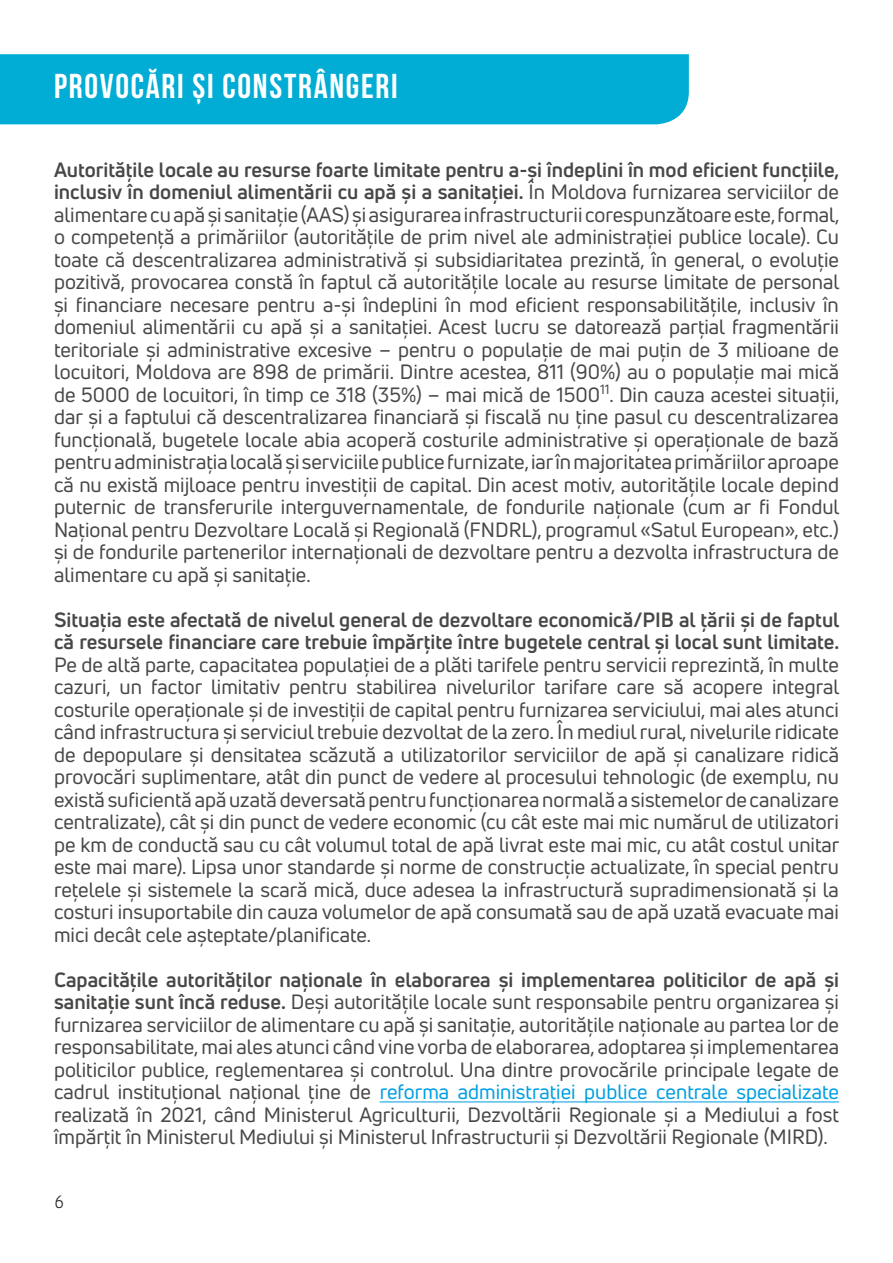
<style>
.page{position:relative;width:893px;height:1263px;background:#fff}
.page>*{position:absolute;margin:0;border:0;box-sizing:border-box;transform-origin:0 0}
.t1{font:700 34.5px "Bebas Neue";letter-spacing:.05em;color:#fff}
.t2{font:20.25px/22.5px "Uni Neue";color:#474746;text-align:justify}
.t3{font:700 20.25px/22.5px "Uni Neue";color:#474746}
.t4{font:300 18px "Kohinoor Devanagari";color:#241f21}
.s1{font-weight:700}
.s2{color:#009fe3}
</style>
<div class="page">
<hr style="left:380px;top:1101px;width:459px;height:1px;background:#009fe3">
<div style="left:0;top:54px;width:689px;height:70px;background:#02add5"></div>
<h1 class="t1" style="left:54px;top:67px;width:345px">PROVOCĂRI ȘI CONSTRÂNGERI</h1>
<p class="t2" style="left:54px;top:158px;width:787px"><span class="s1">Autoritățile locale au resurse foarte limitate pentru a-și îndeplini în mod eficient funcțiile, inclusiv în domeniul alimentării cu apă și a sanitației.</span> În Moldova furnizarea serviciilor de alimentare cu apă și sanitație (AAS) și asigurarea infrastructurii corespunzătoare este, formal, o competență a primăriilor (autoritățile de prim nivel ale administrației publice locale). Cu toate că descentralizarea administrativă și subsidiaritatea prezintă, în general, o evoluție pozitivă, provocarea constă în faptul că autoritățile locale au resurse limitate de personal și financiare necesare pentru a-și îndeplini în mod eficient responsabilitățile, inclusiv în domeniul alimentării cu apă și a sanitației. Acest lucru se datorează parțial fragmentării teritoriale și administrative excesive – pentru o populație de mai puțin de 3 milioane de locuitori, Moldova are 898 de primării. Dintre acestea, 811 (90%) au o populație mai mică de 5000 de locuitori, în timp ce 318 (35%) – mai mică de 1500<sup>11</sup>. Din cauza acestei situații, dar și a faptului că descentralizarea financiară și fiscală nu ține pasul cu descentralizarea funcțională, bugetele locale abia acoperă costurile administrative și operaționale de bază pentru administrația locală și serviciile publice furnizate, iar în majoritatea primăriilor aproape că nu există mijloace pentru investiții de capital. Din acest motiv, autoritățile locale depind puternic de transferurile interguvernamentale, de fondurile naționale (cum ar fi Fondul Național pentru Dezvoltare Locală și Regională (FNDRL), programul «Satul European», etc.) și de fondurile partenerilor internaționali de dezvoltare pentru a dezvolta infrastructura de alimentare cu apă și sanitație.</p>
<p class="t3" style="left:54px;top:608px;width:787px">Situația este afectată de nivelul general de dezvoltare economică/PIB al țării și de faptul că resursele financiare care trebuie împărțite între bugetele central și local sunt limitate.</p>
<p class="t2" style="left:54px;top:653px;width:787px">Pe de altă parte, capacitatea populației de a plăti tarifele pentru servicii reprezintă, în multe cazuri, un factor limitativ pentru stabilirea nivelurilor tarifare care să acopere integral costurile operaționale și de investiții de capital pentru furnizarea serviciului, mai ales atunci când infrastructura și serviciul trebuie dezvoltat de la zero. În mediul rural, nivelurile ridicate de depopulare și densitatea scăzută a utilizatorilor serviciilor de apă și canalizare ridică provocări suplimentare, atât din punct de vedere al procesului tehnologic (de exemplu, nu există suficientă apă uzată deversată pentru funcționarea normală a sistemelor de canalizare centralizate), cât și din punct de vedere economic (cu cât este mai mic numărul de utilizatori pe km de conductă sau cu cât volumul total de apă livrat este mai mic, cu atât costul unitar este mai mare). Lipsa unor standarde și norme de construcție actualizate, în special pentru rețelele și sistemele la scară mică, duce adesea la infrastructură supradimensionată și la costuri insuportabile din cauza volumelor de apă consumată sau de apă uzată evacuate mai mici decât cele așteptate/planificate.</p>
<p class="t2" style="left:54px;top:968px;width:786px"><span class="s1">Capacitățile autorităților naționale în elaborarea și implementarea politicilor de apă și sanitație sunt încă reduse.</span> Deși autoritățile locale sunt responsabile pentru organizarea și furnizarea serviciilor de alimentare cu apă și sanitație, autoritățile naționale au partea lor de responsabilitate, mai ales atunci când vine vorba de elaborarea, adoptarea și implementarea politicilor publice, reglementarea și controlul. Una dintre provocările principale legate de cadrul instituțional național ține de <span class="s2">reforma administrației publice centrale specializate </span>realizată în 2021, când Ministerul Agriculturii, Dezvoltării Regionale și a Mediului a fost împărțit în Ministerul Mediului și Ministerul Infrastructurii și Dezvoltării Regionale (MIRD).</p>
<p class="t4" style="left:54px;top:1191px;width:11px">6</p>
</div>
